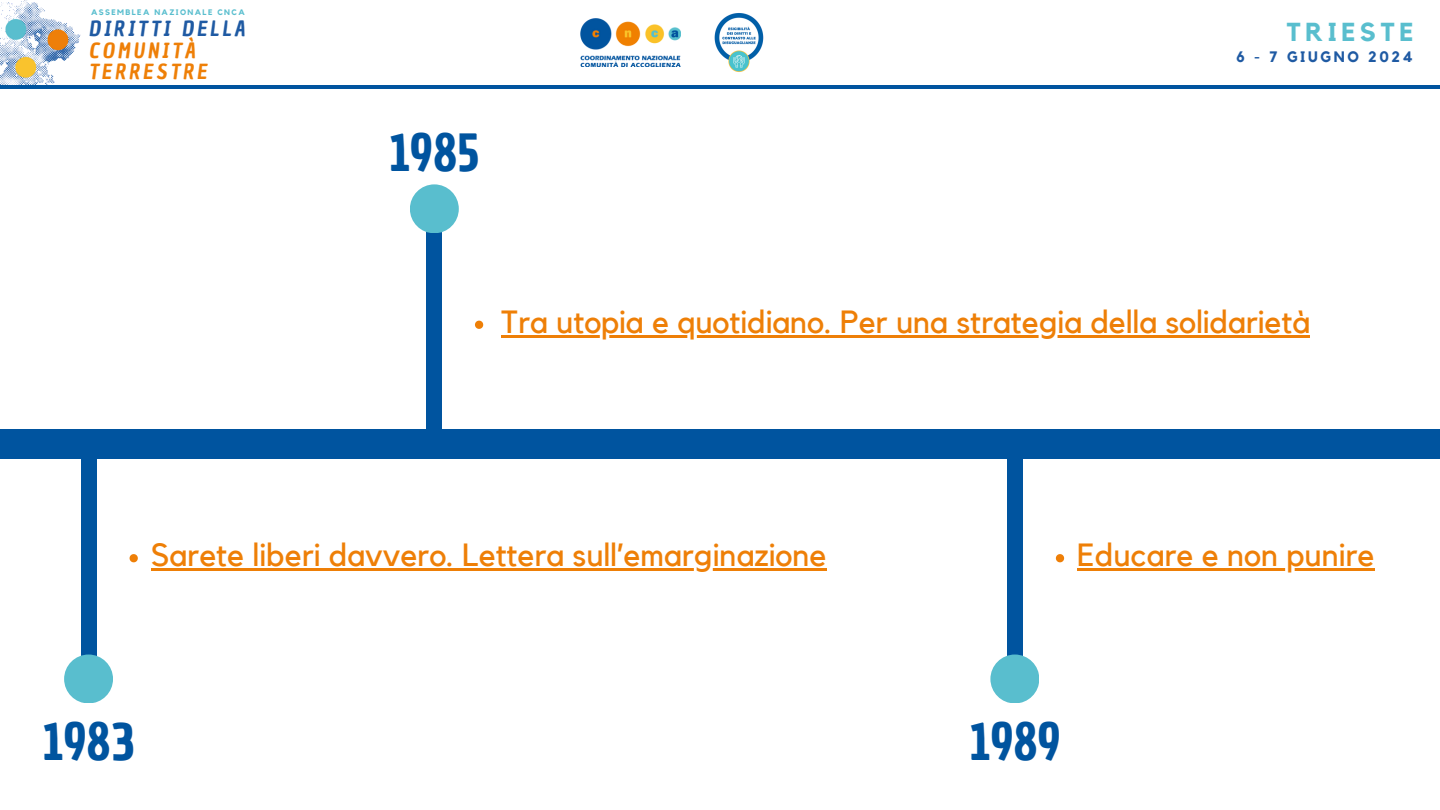
<style>
.page{position:relative;width:1440px;height:810px;background:#fff}
.page>*{position:absolute;margin:0;border:0;box-sizing:border-box;transform-origin:0 0}
.t1{font:50px "Chau Philomene One";color:#00549f}
.t2{font:32px "Kollektif";color:#ee7f07}
.t3{font:700 25.9px "Kollektif";letter-spacing:.175em;color:#59bece}
.t4{font:italic 20.4px/21.6px "Chau Philomene One";letter-spacing:.16em;color:#ee7f07}
.t5{font:700 15.1px "Kollektif";letter-spacing:.175em;color:#1f5aa3}
.t6{font:700 8px "Kollektif";letter-spacing:.175em;color:#59bece}
.s1{color:#1f5aa3}
</style>
<div class="page">
<img style="left:0;top:0;width:81px;height:85px">
<img style="left:580px;top:18px;width:101px;height:48px">
<img style="left:714px;top:13px;width:50px;height:59px">
<div style="left:0;top:429px;width:1440px;height:30px;background:#00549f"></div>
<hr style="left:0;top:85px;width:1440px;height:4px;background:#00549f">
<div style="left:81px;top:459px;width:16px;height:211px;background:#00549f"></div>
<svg style="left:130px;top:554px;width:8px;height:8px"></svg>
<hr style="left:151px;top:568px;width:675px;height:3px;background:#ee7f07">
<svg style="left:475px;top:321px;width:8px;height:8px"></svg>
<hr style="left:501px;top:335px;width:809px;height:3px;background:#ee7f07">
<svg style="left:1056px;top:554px;width:8px;height:8px"></svg>
<hr style="left:1077px;top:568px;width:298px;height:3px;background:#ee7f07">
<div style="left:1007px;top:459px;width:16px;height:211px;background:#00549f"></div>
<div style="left:64px;top:655px;width:49px;height:48px;background:#59bece;border-radius:50%"></div>
<div style="left:990px;top:655px;width:49px;height:48px;background:#59bece;border-radius:50%"></div>
<div style="left:426px;top:218px;width:16px;height:211px;background:#00549f"></div>
<div style="left:410px;top:184px;width:49px;height:49px;background:#59bece;border-radius:50%"></div>
<p class="t6" style="left:91px;top:9px;width:155px">ASSEMBLEA NAZIONALE CNCA</p>
<p class="t4" style="left:89px;top:18px;width:158px"><span class="s1">DIRITTI DELLA<br></span>COMUNITÀ<br>TERRESTRE</p>
<h1 class="t1" style="left:389px;top:120px;width:92px">1985</h1>
<h5 class="t3" style="left:1287px;top:20px;width:128px">TRIESTE</h5>
<h3 class="t5" style="left:1236px;top:50px;width:178px">6 - 7 GIUGNO 2024</h3>
<p class="t2" style="left:501px;top:307px;width:810px">Tra utopia e quotidiano. Per una strategia della solidarietà</p>
<h1 class="t2" style="left:151px;top:540px;width:677px">Sarete liberi davvero. Lettera sull’emarginazione</h1>
<p class="t1" style="left:43px;top:708px;width:94px">1983</p>
<p class="t2" style="left:1077px;top:540px;width:299px">Educare e non punire</p>
<h1 class="t1" style="left:970px;top:708px;width:92px">1989</h1>
</div>
